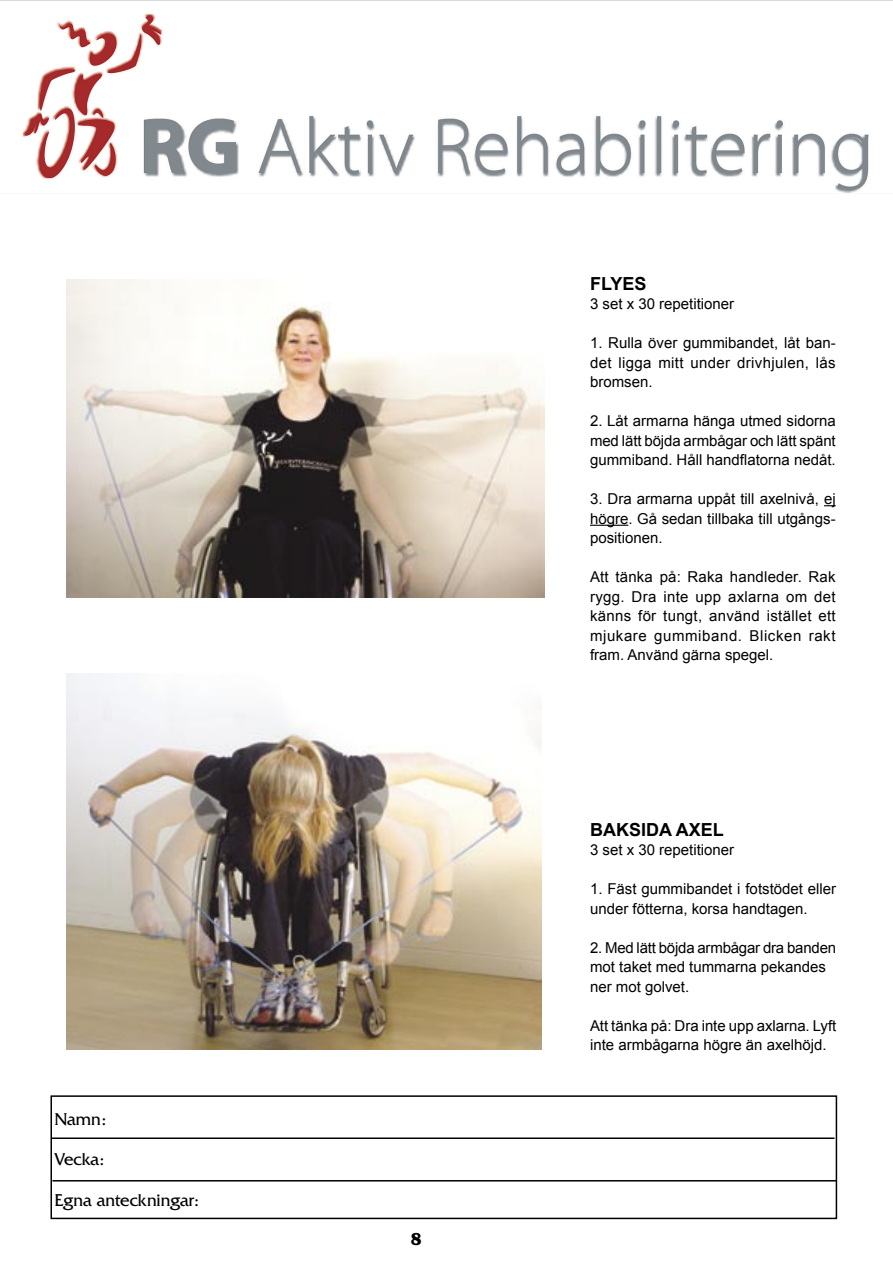
<style>
.page{position:relative;width:893px;height:1263px;background:#fff}
.page>*{position:absolute;margin:0;border:0;box-sizing:border-box;transform-origin:0 0}
.t1{font:18px "Friz Quadrata";letter-spacing:-.005em;color:#000}
.Ingress{font:700 18px "Arial";color:#000}
.t2{font:700 18px "Friz Quadrata";color:#000}
.Styrketext{font:15px/19.5px "Arial";color:#000;text-align:justify}
</style>
<div class="page">
<div style="left:50px;top:1095px;width:787px;height:124px;border:2px solid #000"></div>
<hr style="left:51px;top:1137px;width:783px;height:2px;background:#000">
<hr style="left:52px;top:1180px;width:785px;height:1px;background:#000">
<img style="left:67px;top:279px;width:477px;height:318px">
<img style="left:66px;top:674px;width:476px;height:375px">
<svg style="left:824px;top:505px;width:12px;height:1px"></svg>
<hr style="left:590px;top:525px;width:38px;height:1px;background:#000">
<img style="left:22px;top:13px;width:847px;height:180px">
<p class="t1" style="left:54px;top:1109px;width:54px">Namn:</p>
<p class="t1" style="left:54px;top:1149px;width:52px">Vecka:</p>
<p class="t1" style="left:54px;top:1190px;width:146px">Egna anteckningar:</p>
<p class="t2" style="left:411px;top:1229px;width:12px">8</p>
<p class="Ingress" style="left:590px;top:271px;width:58px">FLYES</p>
<p class="Styrketext" style="left:590px;top:294px;width:146px">3 set x 30 repetitioner</p>
<p class="Styrketext" style="left:590px;top:333px;width:247px">1. Rulla över gummibandet, låt ban&shy;det ligga mitt under drivhjulen, lås bromsen.</p>
<p class="Styrketext" style="left:590px;top:411px;width:247px">2. Låt armarna hänga utmed sidorna med lätt böjda armbågar och lätt spänt gummiband. Håll handflatorna nedåt.</p>
<p class="Styrketext" style="left:590px;top:489px;width:247px">3. Dra armarna uppåt till axelnivå, ej högre. Gå sedan tillbaka till utgångs&shy;positionen.</p>
<p class="Styrketext" style="left:590px;top:567px;width:247px">Att tänka på: Raka handleder. Rak rygg. Dra inte upp axlarna om det känns för tungt, använd istället ett mjukare gummiband. Blicken rakt fram. Använd gärna spegel.</p>
<p class="Ingress" style="left:590px;top:817px;width:135px">BAKSIDA AXEL</p>
<p class="Styrketext" style="left:590px;top:840px;width:146px">3 set x 30 repetitioner</p>
<p class="Styrketext" style="left:590px;top:879px;width:248px">1. Fäst gummibandet i fotstödet eller under fötterna, korsa handtagen.</p>
<p class="Styrketext" style="left:590px;top:938px;width:248px">2. Med lätt böjda armbågar dra banden mot taket med tummarna pekandes</p>
<p class="Styrketext" style="left:590px;top:977px;width:101px">ner mot golvet.</p>
<p class="Styrketext" style="left:590px;top:1016px;width:248px">Att tänka på: Dra inte upp axlarna. Lyft inte armbågarna högre än axelhöjd.</p>
</div>
